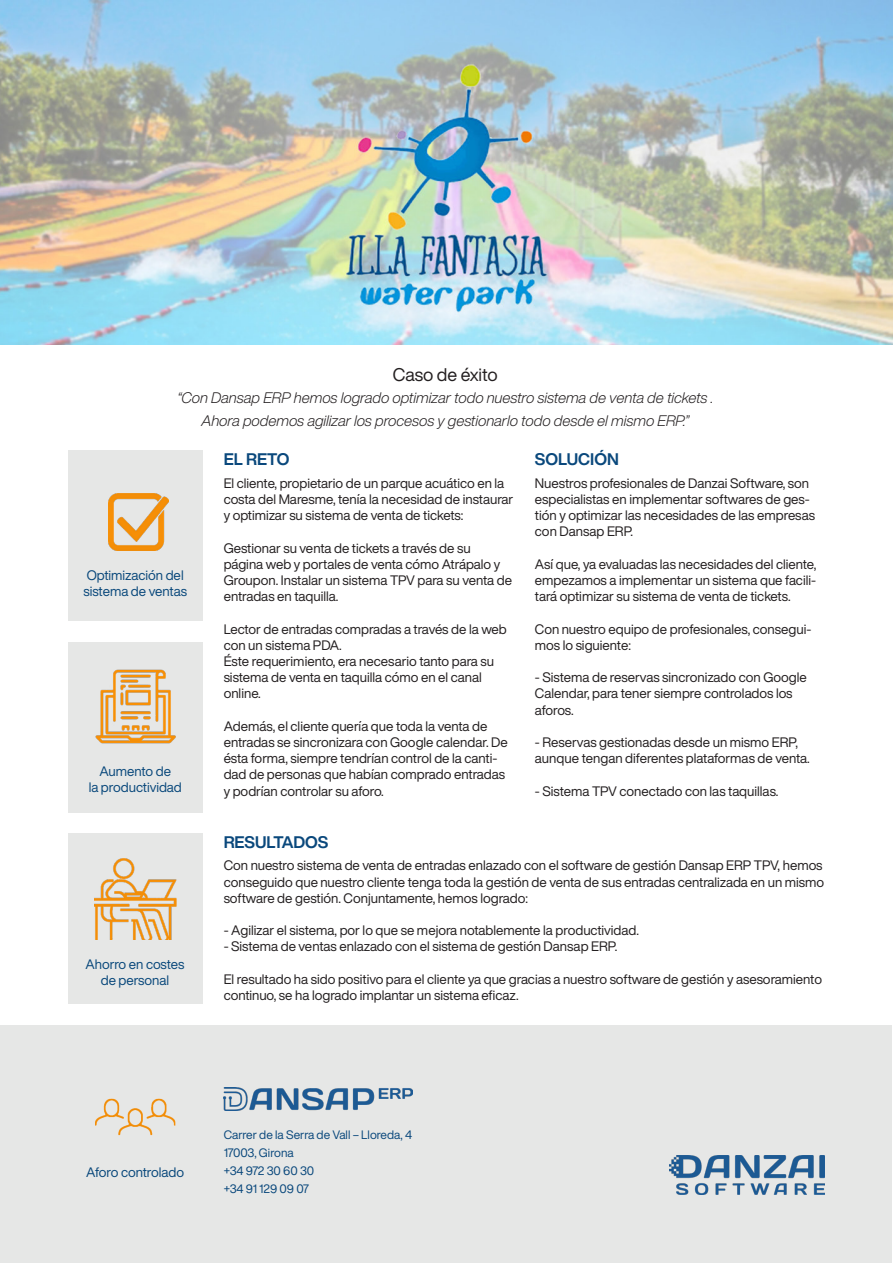
<style>
.page{position:relative;width:893px;height:1263px;background:#fff}
.page>*{position:absolute;margin:0;border:0;box-sizing:border-box;transform-origin:0 0}
.t1{font:18px "Helvetica Now Display";color:#231f20}
.t2{font:700 16.5px "Helvetica Now Display";color:#0a487c}
.t3{font:italic 300 15px/22.5px "Helvetica Now Display";color:#231f20;text-align:center}
.t4{font:13.5px/16.2px "Helvetica Now Display";color:#231f20}
.t5{font:13.5px/16.2px "Helvetica Now Display";color:#09487b;text-align:center}
.t6{font:12px/18px "Helvetica Now Display";letter-spacing:-.005em;color:#0a487c}
</style>
<div class="page">
<div style="left:1px;top:1025px;width:891px;height:237px;background:#e6e7e6"></div>
<img style="left:0;top:0;width:893px;height:344px">
<div style="left:68px;top:833px;width:134px;height:170px;background:#e6e7e6"></div>
<div style="left:68px;top:642px;width:134px;height:170px;background:#e6e7e6"></div>
<div style="left:68px;top:451px;width:134px;height:170px;background:#e6e7e6"></div>
<img style="left:108px;top:493px;width:61px;height:58px">
<img style="left:669px;top:1156px;width:156px;height:39px">
<img style="left:224px;top:1087px;width:188px;height:23px">
<img style="left:95px;top:1098px;width:81px;height:38px">
<img style="left:94px;top:858px;width:82px;height:81px">
<img style="left:95px;top:669px;width:81px;height:75px">
<h1 class="t1" style="left:393px;top:362px;width:107px">Caso de éxito</h1>
<p class="t3" style="left:177px;top:387px;width:537px">“Con Dansap ERP hemos logrado optimizar todo nuestro sistema de venta de tickets .<br>Ahora podemos agilizar los procesos y gestionarlo todo desde el mismo ERP.”</p>
<p class="t2" style="left:224px;top:448px;width:67px">EL RETO</p>
<p class="t4" style="left:224px;top:475px;width:291px">El cliente, propietario de un parque acuático en la costa del Maresme, tenía la necesidad de instaurar y optimizar su sistema de venta de tickets:</p>
<p class="t4" style="left:224px;top:539px;width:290px">Gestionar su venta de tickets a través de su página web y portales de venta cómo Atrápalo y Groupon. Instalar un sistema TPV para su venta de entradas en taquilla.</p>
<p class="t4" style="left:224px;top:620px;width:285px">Lector de entradas compradas a través de la web con un sistema PDA.<br>Éste requerimiento, era necesario tanto para su sistema de venta en taquilla cómo en el canal online.</p>
<p class="t4" style="left:224px;top:718px;width:286px">Además, el cliente quería que toda la venta de entradas se sincronizara con Google calendar. De ésta forma, siempre tendrían control de la canti&shy;dad de personas que habían comprado entradas y podrían controlar su aforo.</p>
<p class="t2" style="left:535px;top:448px;width:85px">SOLUCIÓN</p>
<p class="t4" style="left:535px;top:475px;width:282px">Nuestros profesionales de Danzai Software, son especialistas en implementar softwares de ges&shy;tión y optimizar las necesidades de las empresas con Dansap ERP.</p>
<p class="t4" style="left:535px;top:556px;width:283px;text-align:justify">Así que, ya evaluadas las necesidades del cliente, empezamos a implementar un sistema que facili&shy;tará optimizar su sistema de venta de tickets.</p>
<p class="t4" style="left:535px;top:620px;width:278px">Con nuestro equipo de profesionales, consegui&shy;mos lo siguiente:</p>
<p class="t4" style="left:535px;top:669px;width:273px">- Sistema de reservas sincronizado con Google<br>Calendar, para tener siempre controlados los aforos.</p>
<p class="t4" style="left:535px;top:734px;width:276px">- Reservas gestionadas desde un mismo ERP, aunque tengan diferentes plataformas de venta.</p>
<p class="t4" style="left:535px;top:782px;width:245px">- Sistema TPV conectado con las taquillas.</p>
<p class="t5" style="left:83px;top:567px;width:105px;text-align:left">Optimización del sistema de ventas</p>
<p class="t5" style="left:89px;top:763px;width:95px">Aumento de<br>la productividad</p>
<p class="t5" style="left:86px;top:956px;width:100px">Ahorro en costes de personal</p>
<p class="t2" style="left:224px;top:831px;width:106px">RESULTADOS</p>
<p class="t4" style="left:224px;top:857px;width:602px">Con nuestro sistema de venta de entradas enlazado con el software de gestión Dansap ERP TPV, hemos conseguido que nuestro cliente tenga toda la gestión de venta de sus entradas centralizada en un mismo software de gestión. Conjuntamente, hemos logrado:</p>
<p class="t4" style="left:224px;top:922px;width:417px">- Agilizar el sistema, por lo que se mejora notablemente la productividad.</p>
<p class="t4" style="left:224px;top:938px;width:395px">- Sistema de ventas enlazado con el sistema de gestión Dansap ERP.</p>
<p class="t4" style="left:224px;top:971px;width:600px">El resultado ha sido positivo para el cliente ya que gracias a nuestro software de gestión y asesoramiento continuo, se ha logrado implantar un sistema eficaz.</p>
<p class="t5" style="left:86px;top:1164px;width:100px">Aforo controlado</p>
<p class="t6" style="left:224px;top:1125px;width:190px">Carrer de la Serra de Vall – Lloreda, 4<br>17003, Girona<br>+34 972 30 60 30<br>+34 91 129 09 07</p>
</div>
